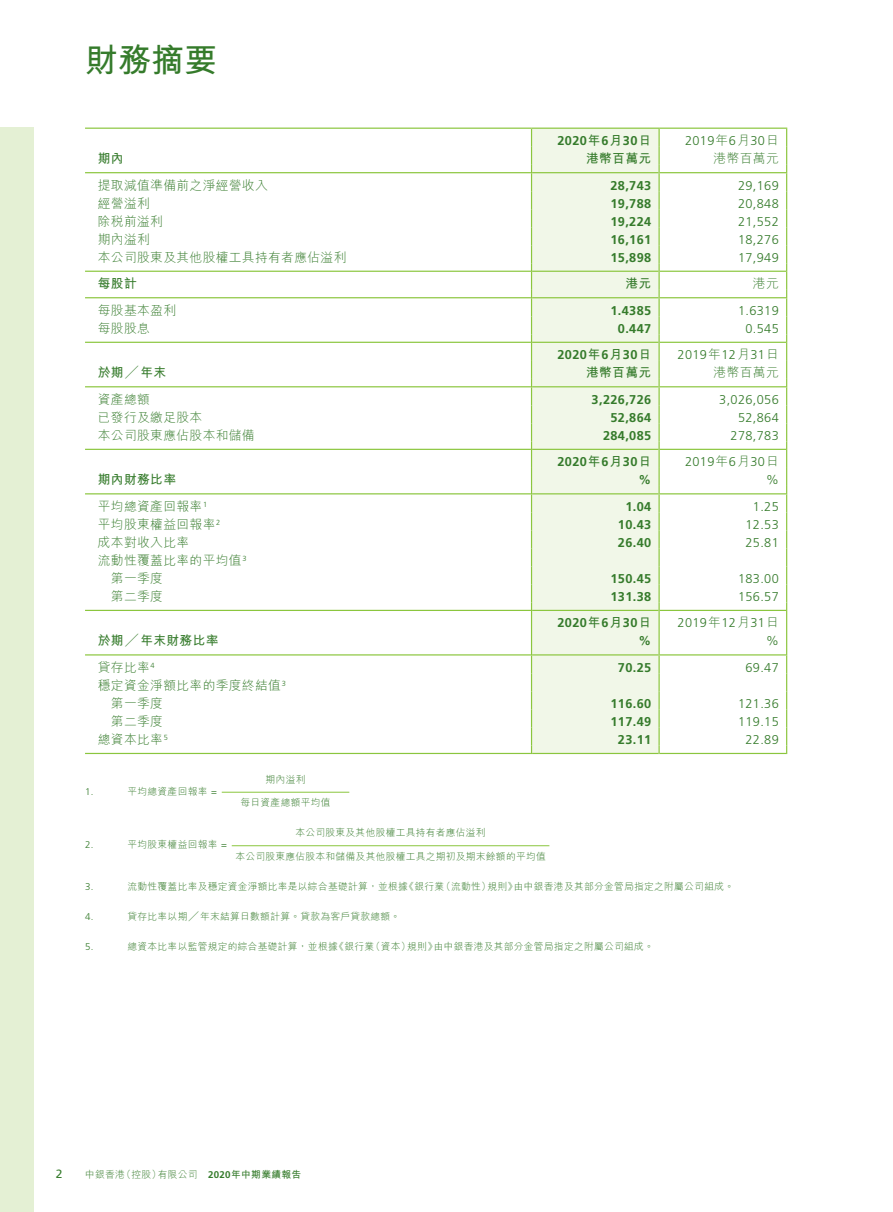
<style>
.page{position:relative;width:893px;height:1212px;background:#fff}
.page>*{position:absolute;margin:0;border:0;box-sizing:border-box;transform-origin:0 0}
.t1{font:700 33px "M Hei HK";color:#357b2b}
.t2{font:300 12.75px/18px "M Hei HK";letter-spacing:.03em;color:#357b2b}
.t3{font:300 12.75px "Frutiger LT Std";letter-spacing:.03em;color:#357b2b}
.t4{font:700 12.75px "Frutiger LT Std";letter-spacing:.03em;color:#357b2b}
.t5{font:700 12.75px "M Hei HK";letter-spacing:.03em;color:#357b2b}
.t6{font:12px "Frutiger LT Std";color:#357b2b}
.t7{font:300 9.75px "M Hei HK";letter-spacing:.03em;color:#357b2b}
.t8{font:300 9.75px "Frutiger LT Std";color:#357b2b}
.s1{font-family:"M Hei HK"}
.s2{font-family:"Frutiger LT Std"}
.s3{font-family:"Frutiger LT Std";font-weight:700}
.s4{font-weight:700}
</style>
<div class="page">
<div style="left:0;top:128px;width:34px;height:1084px;background:#e4f0d4"></div>
<div style="left:532px;top:129px;width:126px;height:624px;background:#f1f7e8"></div>
<hr style="left:85px;top:128px;width:446px;height:1px;background:#8bc63e">
<hr style="left:531px;top:128px;width:128px;height:1px;background:#8bc63e">
<hr style="left:659px;top:128px;width:128px;height:1px;background:#8bc63e">
<svg style="left:531px;top:129px;width:1px;height:625px"></svg>
<svg style="left:786px;top:129px;width:1px;height:625px"></svg>
<svg style="left:658px;top:129px;width:2px;height:625px"></svg>
<hr style="left:85px;top:172px;width:446px;height:1px;background:#8bc63e">
<hr style="left:532px;top:172px;width:126px;height:1px;background:#8bc63e">
<hr style="left:660px;top:172px;width:126px;height:1px;background:#8bc63e">
<hr style="left:85px;top:271px;width:446px;height:1px;background:#8bc63e">
<hr style="left:532px;top:271px;width:126px;height:1px;background:#8bc63e">
<hr style="left:660px;top:271px;width:126px;height:1px;background:#8bc63e">
<hr style="left:85px;top:297px;width:446px;height:1px;background:#8bc63e">
<hr style="left:532px;top:297px;width:126px;height:1px;background:#8bc63e">
<hr style="left:660px;top:297px;width:126px;height:1px;background:#8bc63e">
<hr style="left:85px;top:342px;width:446px;height:1px;background:#8bc63e">
<hr style="left:532px;top:342px;width:126px;height:1px;background:#8bc63e">
<hr style="left:660px;top:342px;width:126px;height:1px;background:#8bc63e">
<hr style="left:85px;top:386px;width:446px;height:1px;background:#8bc63e">
<hr style="left:532px;top:386px;width:126px;height:1px;background:#8bc63e">
<hr style="left:660px;top:386px;width:126px;height:1px;background:#8bc63e">
<hr style="left:85px;top:449px;width:446px;height:1px;background:#8bc63e">
<hr style="left:532px;top:449px;width:126px;height:1px;background:#8bc63e">
<hr style="left:660px;top:449px;width:126px;height:1px;background:#8bc63e">
<hr style="left:85px;top:493px;width:446px;height:1px;background:#8bc63e">
<hr style="left:532px;top:493px;width:126px;height:1px;background:#8bc63e">
<hr style="left:660px;top:493px;width:126px;height:1px;background:#8bc63e">
<hr style="left:85px;top:610px;width:446px;height:1px;background:#8bc63e">
<hr style="left:532px;top:610px;width:126px;height:1px;background:#8bc63e">
<hr style="left:660px;top:610px;width:126px;height:1px;background:#8bc63e">
<hr style="left:85px;top:654px;width:446px;height:1px;background:#8bc63e">
<hr style="left:532px;top:654px;width:126px;height:1px;background:#8bc63e">
<hr style="left:660px;top:654px;width:126px;height:1px;background:#8bc63e">
<hr style="left:85px;top:753px;width:446px;height:1px;background:#8bc63e">
<hr style="left:532px;top:753px;width:126px;height:1px;background:#8bc63e">
<hr style="left:660px;top:753px;width:126px;height:1px;background:#8bc63e">
<hr style="left:222px;top:792px;width:127px;height:1px;background:#8bc63e">
<hr style="left:232px;top:845px;width:317px;height:1px;background:#8bc63e">
<h1 class="t1" style="left:85px;top:36px;width:134px">財務摘要</h1>
<h2 class="t4" style="left:557px;top:133px;width:95px">2020<span class="s1">年</span>6<span class="s1">月</span>30<span class="s1">日</span></h2>
<h2 class="t3" style="left:685px;top:134px;width:95px">2019<span class="s1">年</span>6<span class="s1">月</span>30<span class="s1">日</span></h2>
<h2 class="t5" style="left:98px;top:149px;width:27px">期內</h2>
<h2 class="t5" style="left:586px;top:149px;width:67px">港幣百萬元</h2>
<h2 class="t2" style="left:714px;top:149px;width:67px">港幣百萬元</h2>
<h2 class="t2" style="left:98px;top:176px;width:172px">提取減值準備前之淨經營收入</h2>
<h2 class="t4" style="left:610px;top:178px;width:42px">28,743</h2>
<h2 class="t3" style="left:738px;top:178px;width:42px">29,169</h2>
<h2 class="t2" style="left:98px;top:194px;width:54px">經營溢利</h2>
<h2 class="t4" style="left:610px;top:196px;width:42px">19,788</h2>
<h2 class="t3" style="left:738px;top:196px;width:42px">20,848</h2>
<h2 class="t2" style="left:98px;top:212px;width:67px">除稅前溢利</h2>
<h2 class="t4" style="left:610px;top:214px;width:42px">19,224</h2>
<h2 class="t3" style="left:738px;top:214px;width:42px">21,552</h2>
<h2 class="t2" style="left:98px;top:230px;width:54px">期內溢利</h2>
<h2 class="t4" style="left:610px;top:232px;width:42px">16,161</h2>
<h2 class="t3" style="left:738px;top:232px;width:42px">18,276</h2>
<h2 class="t2" style="left:98px;top:248px;width:250px">本公司股東及其他股權工具持有者應佔溢利</h2>
<h2 class="t4" style="left:610px;top:250px;width:42px">15,898</h2>
<h2 class="t3" style="left:738px;top:250px;width:42px">17,949</h2>
<h2 class="t5" style="left:98px;top:274px;width:40px">每股計</h2>
<h2 class="t5" style="left:625px;top:274px;width:27px">港元</h2>
<h2 class="t2" style="left:753px;top:274px;width:27px">港元</h2>
<h2 class="t2" style="left:98px;top:301px;width:80px">每股基本盈利</h2>
<h2 class="t4" style="left:610px;top:303px;width:42px">1.4385</h2>
<h2 class="t3" style="left:738px;top:303px;width:42px">1.6319</h2>
<h2 class="t2" style="left:98px;top:319px;width:54px">每股股息</h2>
<h2 class="t4" style="left:618px;top:321px;width:35px">0.447</h2>
<h2 class="t3" style="left:745px;top:321px;width:35px">0.545</h2>
<h2 class="t4" style="left:557px;top:347px;width:95px">2020<span class="s1">年</span>6<span class="s1">月</span>30<span class="s1">日</span></h2>
<h2 class="t3" style="left:678px;top:348px;width:103px">2019<span class="s1">年</span>12<span class="s1">月</span>31<span class="s1">日</span></h2>
<h2 class="t5" style="left:98px;top:363px;width:70px">於期╱年末</h2>
<h2 class="t5" style="left:586px;top:363px;width:67px">港幣百萬元</h2>
<h2 class="t2" style="left:714px;top:363px;width:67px">港幣百萬元</h2>
<h2 class="t2" style="left:98px;top:390px;width:54px">資產總額</h2>
<h2 class="t4" style="left:592px;top:392px;width:61px">3,226,726</h2>
<h2 class="t3" style="left:719px;top:392px;width:61px">3,026,056</h2>
<h2 class="t2" style="left:98px;top:408px;width:106px">已發行及繳足股本</h2>
<h2 class="t4" style="left:610px;top:410px;width:42px">52,864</h2>
<h2 class="t3" style="left:738px;top:410px;width:42px">52,864</h2>
<h2 class="t2" style="left:98px;top:426px;width:158px">本公司股東應佔股本和儲備</h2>
<h2 class="t4" style="left:603px;top:428px;width:50px">284,085</h2>
<h2 class="t3" style="left:731px;top:428px;width:50px">278,783</h2>
<h2 class="t4" style="left:557px;top:454px;width:95px">2020<span class="s1">年</span>6<span class="s1">月</span>30<span class="s1">日</span></h2>
<h2 class="t3" style="left:685px;top:455px;width:95px">2019<span class="s1">年</span>6<span class="s1">月</span>30<span class="s1">日</span></h2>
<h2 class="t5" style="left:98px;top:470px;width:80px">期內財務比率</h2>
<h2 class="t4" style="left:638px;top:472px;width:14px">%</h2>
<h2 class="t3" style="left:766px;top:473px;width:14px">%</h2>
<h2 class="t2" style="left:98px;top:497px;width:111px">平均總資產回報率<sup>1</sup></h2>
<h2 class="t4" style="left:625px;top:499px;width:27px">1.04</h2>
<h2 class="t3" style="left:753px;top:499px;width:27px">1.25</h2>
<h2 class="t2" style="left:98px;top:515px;width:124px">平均股東權益回報率<sup>2</sup></h2>
<h2 class="t4" style="left:618px;top:517px;width:35px">10.43</h2>
<h2 class="t3" style="left:745px;top:517px;width:35px">12.53</h2>
<h2 class="t2" style="left:98px;top:533px;width:93px">成本對收入比率</h2>
<h2 class="t4" style="left:618px;top:535px;width:35px">26.40</h2>
<h2 class="t3" style="left:745px;top:535px;width:35px">25.81</h2>
<h2 class="t2" style="left:111px;top:551px;width:137px;text-indent:-13px">流動性覆蓋比率的平均值<sup>3</sup>第一季度</h2>
<h2 class="t4" style="left:610px;top:571px;width:42px">150.45</h2>
<h2 class="t3" style="left:738px;top:571px;width:42px">183.00</h2>
<h2 class="t2" style="left:111px;top:587px;width:54px">第二季度</h2>
<h2 class="t4" style="left:610px;top:589px;width:42px">131.38</h2>
<h2 class="t3" style="left:738px;top:589px;width:42px">156.57</h2>
<h2 class="t4" style="left:557px;top:615px;width:95px">2020<span class="s1">年</span>6<span class="s1">月</span>30<span class="s1">日</span></h2>
<h2 class="t3" style="left:678px;top:616px;width:103px">2019<span class="s1">年</span>12<span class="s1">月</span>31<span class="s1">日</span></h2>
<h2 class="t5" style="left:98px;top:631px;width:122px">於期╱年末財務比率</h2>
<h2 class="t4" style="left:638px;top:633px;width:14px">%</h2>
<h2 class="t3" style="left:766px;top:634px;width:14px">%</h2>
<h2 class="t2" style="left:98px;top:658px;width:58px">貸存比率<sup>4</sup></h2>
<h2 class="t4" style="left:618px;top:660px;width:35px">70.25</h2>
<h2 class="t3" style="left:745px;top:660px;width:35px">69.47</h2>
<h2 class="t2" style="left:111px;top:676px;width:176px;text-indent:-13px">穩定資金淨額比率的季度終結值<sup>3</sup>第一季度</h2>
<h2 class="t4" style="left:610px;top:696px;width:42px">116.60</h2>
<h2 class="t3" style="left:738px;top:696px;width:42px">121.36</h2>
<h2 class="t2" style="left:111px;top:712px;width:54px">第二季度</h2>
<h2 class="t4" style="left:610px;top:714px;width:42px">117.49</h2>
<h2 class="t3" style="left:738px;top:714px;width:42px">119.15</h2>
<h2 class="t2" style="left:98px;top:730px;width:72px">總資本比率<sup>5</sup></h2>
<h2 class="t4" style="left:618px;top:732px;width:35px">23.11</h2>
<h2 class="t3" style="left:745px;top:732px;width:35px">22.89</h2>
<p class="t8" style="left:85px;top:786px;width:10px">1.</p>
<p class="t7" style="left:128px;top:786px;width:91px">平均總資產回報率 <span class="s2">=</span></p>
<p class="t8" style="left:85px;top:839px;width:10px">2.</p>
<p class="t7" style="left:128px;top:839px;width:101px">平均股東權益回報率 <span class="s2">=</span></p>
<p class="t7" style="left:266px;top:774px;width:41px">期內溢利</p>
<p class="t7" style="left:241px;top:798px;width:91px">每日資產總額平均值</p>
<p class="t7" style="left:295px;top:828px;width:192px">本公司股東及其他股權工具持有者應佔溢利</p>
<p class="t7" style="left:235px;top:851px;width:312px">本公司股東應佔股本和儲備及其他股權工具之期初及期末餘額的平均值</p>
<p class="t8" style="left:85px;top:881px;width:10px">3.</p>
<p class="t7" style="left:128px;top:881px;width:608px">流動性覆蓋比率及穩定資金淨額比率是以綜合基礎計算，並根據《銀行業（流動性）規則》由中銀香港及其部分金管局指定之附屬公司組成。</p>
<p class="t8" style="left:85px;top:911px;width:10px">4.</p>
<p class="t7" style="left:128px;top:911px;width:274px">貸存比率以期╱年末結算日數額計算。貸款為客戶貸款總額。</p>
<p class="t8" style="left:85px;top:941px;width:10px">5.</p>
<p class="t7" style="left:128px;top:941px;width:528px">總資本比率以監管規定的綜合基礎計算，並根據《銀行業（資本）規則》由中銀香港及其部分金管局指定之附屬公司組成。</p>
<p class="t6" style="left:56px;top:1167px;width:8px">2</p>
<p class="t7" style="left:85px;top:1169px;width:218px">中銀香港（控股）有限公司 <span class="s3">2020</span><span class="s4">年中期業績報告</span></p>
</div>
